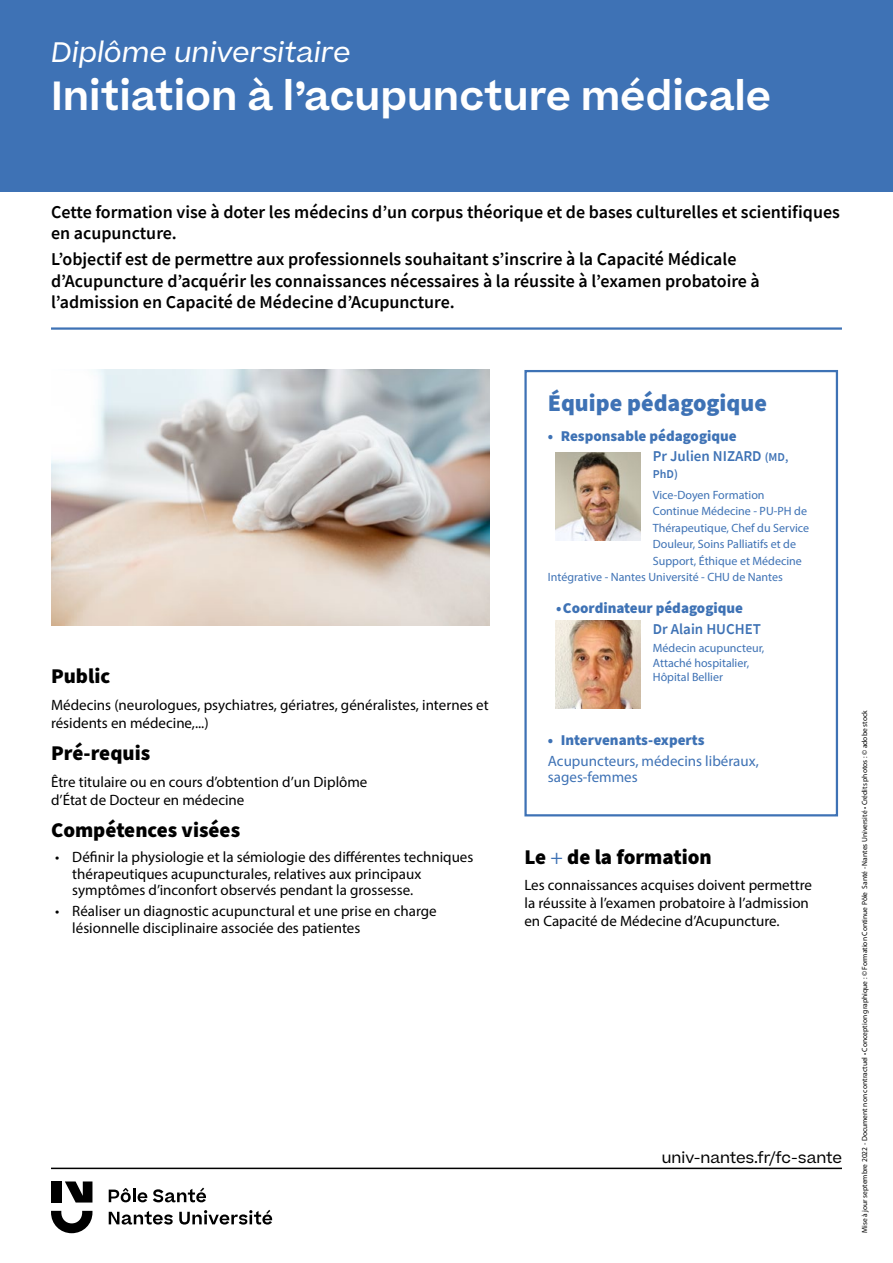
<style>
.page{position:relative;width:893px;height:1263px;background:#fff}
.page>*{position:absolute;margin:0;border:0;box-sizing:border-box;transform-origin:0 0}
.t1{font:600 39px "Beatrice";color:#fff}
.t2{font:italic 27px "Beatrice";color:#fff}
.t3{font:900 24px "Source Sans Pro";color:#3e72b5}
.t4{font:900 21px "Source Sans Pro";color:#000}
.t5{font:600 18px/21.6px "Source Sans Pro";color:#000}
.t6{font:15px/18px "Myriad Pro";color:#000}
.t7{font:900 15px/20.7px "Source Sans Pro";color:#3e72b5}
.t8{font:15px/16.5px "Myriad Pro";color:#3e72b5}
.t9{font:15px "Beatrice";color:#000}
.t10{font:600 15px "Source Sans Pro";color:#3e72b5}
.t11{font:12px/14.4px "Myriad Pro";color:#3e72b5}
.t12{font:600 12px "Source Sans Pro";color:#3e72b5}
.t13{font:7.5px "Myriad Pro";color:#000}
.s1{font-weight:600}
.s2{font-weight:600;font-size:12px}
.s3{font-family:"Myriad Pro";font-weight:400;color:#3e72b5}
</style>
<div class="page">
<div style="left:0;top:0;width:893px;height:191px;background:#3e72b5"></div>
<img style="left:51px;top:370px;width:438px;height:255px">
<img style="left:555px;top:453px;width:85px;height:88px">
<img style="left:555px;top:620px;width:85px;height:88px">
<hr style="left:51px;top:1167px;width:791px;height:2px;background:#000">
<svg style="left:51px;top:1211px;width:41px;height:22px"></svg>
<svg style="left:65px;top:1181px;width:27px;height:21px"></svg>
<div style="left:51px;top:1181px;width:10px;height:21px;background:#000"></div>
<svg style="left:109px;top:1211px;width:64px;height:13px"></svg>
<svg style="left:179px;top:1210px;width:93px;height:14px"></svg>
<svg style="left:109px;top:1188px;width:38px;height:14px"></svg>
<svg style="left:153px;top:1187px;width:53px;height:15px"></svg>
<div style="left:524px;top:370px;width:314px;height:446px;border:2px solid #3e72b5"></div>
<hr style="left:51px;top:327px;width:791px;height:3px;background:#3e72b5">
<h2 class="t2" style="left:51px;top:35px;width:301px">Diplôme universitaire</h2>
<h1 class="t1" style="left:51px;top:70px;width:721px">Initiation à l’acupuncture médicale</h1>
<p class="t5" style="left:51px;top:201px;width:790px">Cette formation vise à doter les médecins d’un corpus théorique et de bases culturelles et scientifiques en acupuncture.</p>
<p class="t5" style="left:51px;top:248px;width:710px">L’objectif est de permettre aux professionnels souhaitant s’inscrire à la Capacité Médicale d’Acupuncture d’acquérir les connaissances nécessaires à la réussite à l’examen probatoire à l’admission en Capacité de Médecine d’Acupuncture.</p>
<h3 class="t4" style="left:51px;top:662px;width:61px">Public</h3>
<p class="t6" style="left:51px;top:696px;width:439px">Médecins (neurologues, psychiatres, gériatres, généralistes, internes et résidents en médecine,...)</p>
<h3 class="t4" style="left:51px;top:739px;width:101px">Pré-requis</h3>
<p class="t6" style="left:51px;top:773px;width:318px">Être titulaire ou en cours d’obtention d’un Diplôme d’État de Docteur en médecine</p>
<h3 class="t4" style="left:51px;top:816px;width:191px">Compétences visées</h3>
<p class="t6" style="left:72px;top:849px;width:403px;line-height:16.5px;text-indent:-17px">• Définir la physiologie et la sémiologie des différentes techniques thérapeutiques acupuncturales, relatives aux principaux symptômes d’inconfort observés pendant la grossesse.</p>
<p class="t6" style="left:72px;top:903px;width:366px;line-height:16.5px;text-indent:-17px">• Réaliser un diagnostic acupunctural et une prise en charge lésionnelle disciplinaire associée des patientes</p>
<h3 class="t3" style="left:548px;top:387px;width:220px">Équipe pédagogique</h3>
<p class="t7" style="left:653px;top:426px;width:137px;text-indent:-105px">• Responsable pédagogique<br><span class="s1">Pr Julien NIZARD</span> <span class="s2">(MD,</span></p>
<p class="t12" style="left:653px;top:466px;width:27px">PhD)</p>
<p class="t11" style="left:653px;top:487px;width:113px">Vice-Doyen Formation</p>
<p class="t11" style="left:653px;top:504px;width:156px">Continue Médecine - PU-PH de</p>
<p class="t11" style="left:653px;top:520px;width:158px">Thérapeutique, Chef du Service</p>
<p class="t11" style="left:653px;top:537px;width:145px">Douleur, Soins Palliatifs et de</p>
<p class="t11" style="left:653px;top:553px;width:151px">Support, Éthique et Médecine</p>
<p class="t11" style="left:548px;top:570px;width:236px">Intégrative - Nantes Université - CHU de Nantes</p>
<p class="t7" style="left:556px;top:598px;width:188px">•Coordinateur pédagogique</p>
<p class="t10" style="left:653px;top:619px;width:110px">Dr Alain HUCHET</p>
<p class="t11" style="left:653px;top:641px;width:113px">Médecin acupuncteur,<br>Attaché hospitalier,<br>Hôpital Bellier</p>
<p class="t7" style="left:548px;top:730px;width:158px">• Intervenants-experts</p>
<p class="t8" style="left:548px;top:752px;width:212px">Acupuncteurs, médecins libéraux, sages-femmes</p>
<h3 class="t4" style="left:524px;top:842px;width:189px">Le <span class="s3">+</span> de la formation</h3>
<p class="t6" style="left:524px;top:876px;width:289px">Les connaissances acquises doivent permettre la réussite à l’examen probatoire à l’admission en Capacité de Médecine d’Acupuncture.</p>
<p class="t9" style="left:662px;top:1147px;width:182px">univ-nantes.fr/fc-sante</p>
<p class="t13" style="left:860px;top:1233px;width:524px;rotate:-90deg">Mise à jour septembre 2022 - Document non contractuel • Conception graphique : © Formation Continue Pôle Santé - Nantes Université • Crédits photos : © adobe stock</p>
</div>
